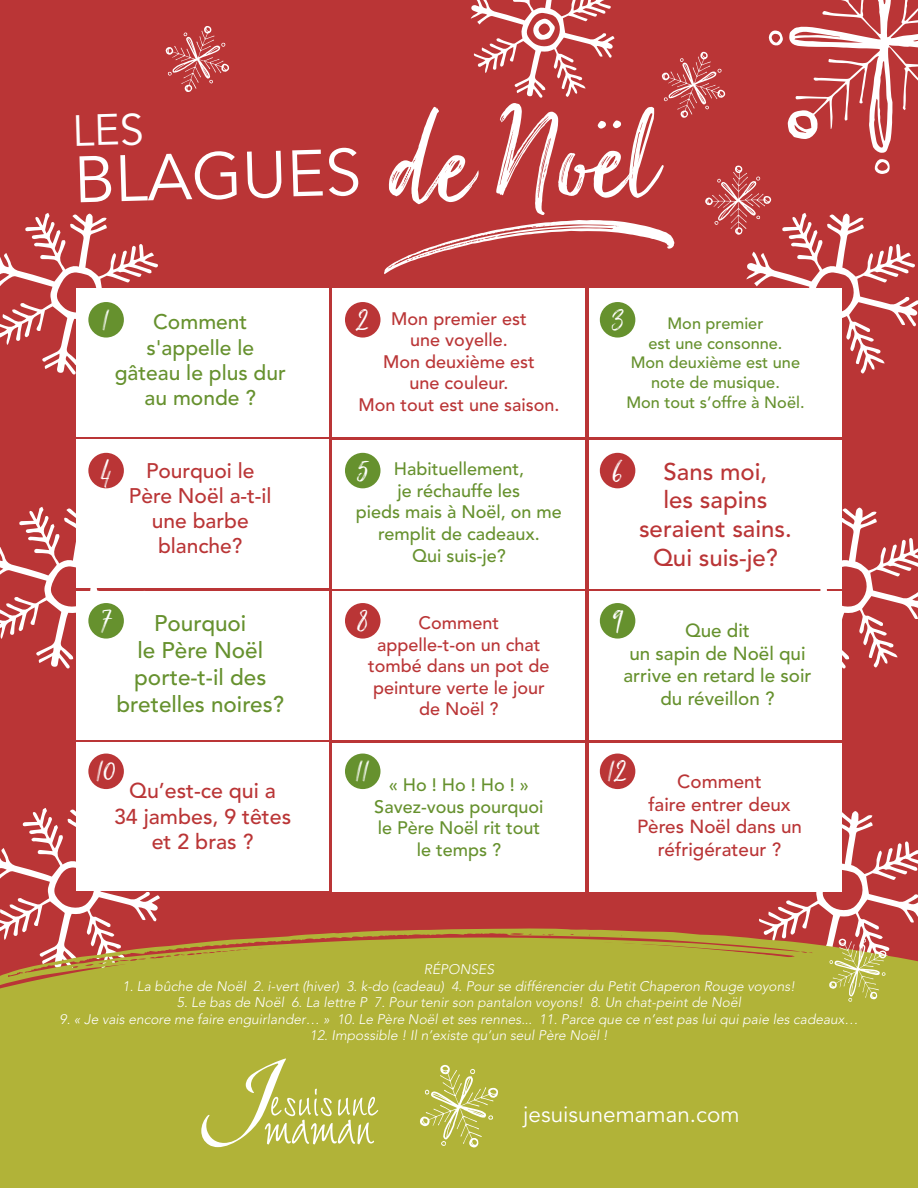
<style>
.page{position:relative;width:918px;height:1188px;background:#ba3536}
.page>*{position:absolute;margin:0;border:0;box-sizing:border-box;transform-origin:0 0}
.t1{font:155.7px "Just Lovely";color:#fff}
.t2{font:64.95px "Avenir LT Std";color:#fff}
.t3{font:42.75px "Just Lovely";color:#fff}
.t4{font:500 24px/28.8px "Avenir LT Std";color:#ba3536;text-align:center}
.t5{font:500 22.5px/27px "Avenir LT Std";color:#66912e;text-align:center}
.t6{font:22.5px "Avenir LT Std";color:#fff}
.t7{font:500 21.3px/25.7px "Avenir LT Std";color:#ba3536;text-align:center}
.t8{font:500 21px/25.2px "Avenir LT Std";color:#66912e;text-align:center}
.t9{font:500 21px/25.2px "Avenir LT Std";color:#ba3536;text-align:center}
.t10{font:500 18.9px/22.6px "Avenir LT Std";color:#66912e;text-align:center}
.t11{font:500 18.9px/22.6px "Avenir LT Std";color:#ba3536;text-align:center}
.t12{font:500 18px/21.6px "Avenir LT Std";color:#ba3536;text-align:center}
.t13{font:500 18px/21.6px "Avenir LT Std";color:#66912e;text-align:center}
.t14{font:500 16.35px/19.6px "Avenir LT Std";color:#66912e;text-align:center}
.t15{font:italic 300 13.8px "Avenir LT Std";color:#fff}
</style>
<div class="page">
<div style="left:589px;top:288px;width:253px;height:149px;background:#fff"></div>
<div style="left:333px;top:288px;width:252px;height:149px;background:#fff"></div>
<div style="left:76px;top:288px;width:253px;height:149px;background:#fff"></div>
<div style="left:589px;top:440px;width:253px;height:148px;background:#fff"></div>
<div style="left:333px;top:440px;width:252px;height:148px;background:#fff"></div>
<div style="left:76px;top:440px;width:253px;height:148px;background:#fff"></div>
<div style="left:589px;top:591px;width:253px;height:149px;background:#fff"></div>
<div style="left:333px;top:591px;width:252px;height:149px;background:#fff"></div>
<div style="left:76px;top:591px;width:253px;height:149px;background:#fff"></div>
<div style="left:589px;top:743px;width:253px;height:148px;background:#fff"></div>
<div style="left:333px;top:743px;width:252px;height:148px;background:#fff"></div>
<div style="left:76px;top:743px;width:253px;height:148px;background:#fff"></div>
<svg style="left:759px;top:507px;width:159px;height:162px"></svg>
<svg style="left:0;top:808px;width:160px;height:120px"></svg>
<svg style="left:0;top:507px;width:145px;height:162px"></svg>
<div style="left:0;top:1008px;width:918px;height:180px;background:#b1b338"></div>
<svg style="left:0;top:928px;width:918px;height:80px;background:#b39f3a"></svg>
<svg style="left:201px;top:1058px;width:177px;height:89px;background:#bbbd53"></svg>
<svg style="left:768px;top:0;width:150px;height:153px"></svg>
<svg style="left:662px;top:52px;width:63px;height:66px"></svg>
<svg style="left:755px;top:811px;width:163px;height:191px"></svg>
<svg style="left:166px;top:26px;width:63px;height:66px"></svg>
<svg style="left:420px;top:1065px;width:78px;height:83px;background:#bdbe57"></svg>
<svg style="left:471px;top:0;width:144px;height:98px"></svg>
<svg style="left:705px;top:159px;width:213px;height:215px"></svg>
<svg style="left:0;top:213px;width:158px;height:162px"></svg>
<div style="left:88px;top:302px;width:36px;height:36px;background:#66912e;border-radius:50%"></div>
<div style="left:345px;top:302px;width:36px;height:36px;background:#ba3536;border-radius:50%"></div>
<div style="left:600px;top:302px;width:35px;height:36px;background:#66912e;border-radius:50%"></div>
<div style="left:88px;top:453px;width:36px;height:35px;background:#ba3536;border-radius:50%"></div>
<div style="left:345px;top:453px;width:36px;height:35px;background:#66912e;border-radius:50%"></div>
<div style="left:600px;top:453px;width:35px;height:35px;background:#ba3536;border-radius:50%"></div>
<div style="left:88px;top:603px;width:36px;height:36px;background:#66912e;border-radius:50%"></div>
<div style="left:345px;top:603px;width:36px;height:36px;background:#ba3536;border-radius:50%"></div>
<div style="left:600px;top:603px;width:35px;height:36px;background:#66912e;border-radius:50%"></div>
<div style="left:88px;top:754px;width:36px;height:35px;background:#ba3536;border-radius:50%"></div>
<div style="left:345px;top:754px;width:36px;height:35px;background:#66912e;border-radius:50%"></div>
<div style="left:600px;top:754px;width:35px;height:35px;background:#ba3536;border-radius:50%"></div>
<h2 class="t2" style="left:72px;top:144px;width:289px;rotate:-2deg">BLAGUES</h2>
<h1 class="t1" style="left:386px;top:72px;width:268px;rotate:-2deg">de Noël</h1>
<h3 class="t3" style="left:102px;top:294px;width:8px">1</h3>
<h3 class="t3" style="left:356px;top:294px;width:14px">2</h3>
<h3 class="t3" style="left:611px;top:294px;width:13px">3</h3>
<h3 class="t12" style="left:358px;top:308px;width:203px">Mon premier est<br>une voyelle.<br>Mon deuxième est<br>une couleur.<br>Mon tout est une saison.</h3>
<h3 class="t8" style="left:115px;top:310px;width:173px">Comment s'appelle le gâteau le plus dur au monde ?</h3>
<p class="t14" style="left:626px;top:314px;width:180px">Mon premier<br>est une consonne.<br>Mon deuxième est une note de musique.<br>Mon tout s’offre à Noël.</p>
<h3 class="t3" style="left:100px;top:445px;width:12px">4</h3>
<h3 class="t3" style="left:357px;top:445px;width:12px">5</h3>
<h3 class="t3" style="left:612px;top:445px;width:11px">6</h3>
<h3 class="t13" style="left:356px;top:459px;width:208px">Habituellement,<br>je réchauffe les<br>pieds mais à Noël, on me remplit de cadeaux.<br>Qui suis-je?</h3>
<h3 class="t9" style="left:129px;top:458px;width:144px">Pourquoi le<br>Père Noël a-t-il une barbe blanche?</h3>
<h3 class="t4" style="left:639px;top:457px;width:154px">Sans moi,<br>les sapins seraient sains.<br>Qui suis-je?</h3>
<h3 class="t3" style="left:101px;top:595px;width:11px">7</h3>
<h3 class="t3" style="left:357px;top:595px;width:12px">8</h3>
<h3 class="t3" style="left:612px;top:595px;width:12px">9</h3>
<h3 class="t5" style="left:117px;top:611px;width:169px">Pourquoi<br>le Père Noël porte-t-il des bretelles noires?</h3>
<h3 class="t10" style="left:624px;top:620px;width:190px">Que dit<br>un sapin de Noël qui arrive en retard le soir du réveillon ?</h3>
<h3 class="t12" style="left:368px;top:612px;width:183px">Comment appelle-t-on un chat tombé dans un pot de peinture verte le jour de Noël ?</h3>
<h3 class="t3" style="left:96px;top:745px;width:20px">10</h3>
<h3 class="t3" style="left:356px;top:745px;width:15px">11</h3>
<h3 class="t3" style="left:608px;top:745px;width:20px">12</h3>
<h3 class="t7" style="left:114px;top:779px;width:179px">Qu’est-ce qui a<br>34 jambes, 9 têtes et 2 bras ?</h3>
<h3 class="t11" style="left:637px;top:771px;width:167px">Comment<br>faire entrer deux<br>Pères Noël dans un réfrigérateur ?</h3>
<h3 class="t13" style="left:374px;top:775px;width:171px">« Ho ! Ho ! Ho ! »<br>Savez-vous pourquoi le Père Noël rit tout le temps ?</h3>
<p class="t15" style="left:424px;top:961px;width:72px">RÉPONSES</p>
<p class="t15" style="left:123px;top:978px;width:674px">1. La bûche de Noël 2. i-vert (hiver) 3. k-do (cadeau) 4. Pour se différencier du Petit Chaperon Rouge voyons!</p>
<p class="t15" style="left:177px;top:994px;width:566px">5. Le bas de Noël 6. La lettre P 7. Pour tenir son pantalon voyons! 8. Un chat-peint de Noël</p>
<p class="t15" style="left:60px;top:1011px;width:800px">9. « Je vais encore me faire enguirlander… » 10. Le Père Noël et ses rennes... 11. Parce que ce n’est pas lui qui paie les cadeaux…</p>
<p class="t15" style="left:310px;top:1027px;width:300px">12. Impossible ! Il n’existe qu’un seul Père Noël !</p>
<h3 class="t6" style="left:523px;top:1102px;width:218px">jesuisunemaman.com</h3>
</div>
